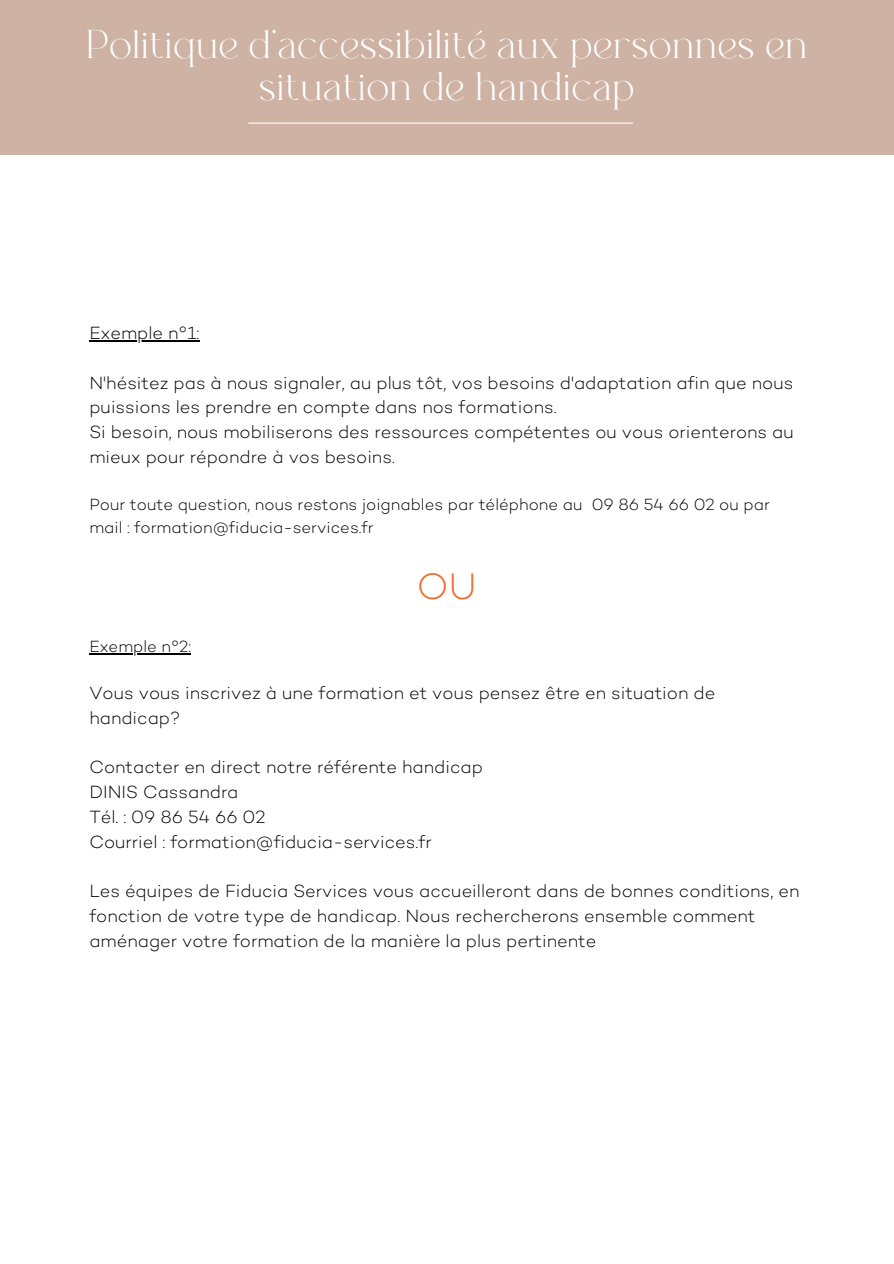
<style>
.page{position:relative;width:894px;height:1264px;background:#fff}
.page>*{position:absolute;margin:0;border:0;box-sizing:border-box;transform-origin:0 0}
.t1{font:37.5px/41.7px "Rebelleon Typeface";letter-spacing:.025em;color:#fff;text-align:center}
.t2{font:300 37.5px "Campton";color:#ed6d30}
.t3{font:300 18px/24.8px "Campton";color:#000}
.t4{font:300 16.5px/22.5px "Campton";color:#000}
</style>
<div class="page">
<div style="left:0;top:0;width:893px;height:155px;background:#ceb2a4"></div>
<hr style="left:249px;top:122px;width:383px;height:2px;background:#fff">
<hr style="left:89px;top:340px;width:110px;height:1px;background:#000">
<hr style="left:89px;top:653px;width:102px;height:1px;background:#000">
<h2 class="t1" style="left:86px;top:28px;width:722px">Politique d’accessibilité aux personnes en situation de handicap</h2>
<p class="t3" style="left:89px;top:322px;width:112px">Exemple n°1:</p>
<p class="t3" style="left:89px;top:372px;width:705px">N'hésitez pas à nous signaler, au plus tôt, vos besoins d'adaptation afin que nous puissions les prendre en compte dans nos formations.</p>
<p class="t3" style="left:89px;top:421px;width:705px">Si besoin, nous mobiliserons des ressources compétentes ou vous orienterons au mieux pour répondre à vos besoins.</p>
<p class="t4" style="left:89px;top:495px;width:681px">Pour toute question, nous restons joignables par téléphone au 09 86 54 66 02 ou par mail : formation@fiducia-services.fr</p>
<h1 class="t2" style="left:416px;top:570px;width:62px">OU</h1>
<p class="t4" style="left:89px;top:636px;width:103px">Exemple n°2:</p>
<p class="t3" style="left:89px;top:682px;width:627px">Vous vous inscrivez à une formation et vous pensez être en situation de handicap?</p>
<p class="t3" style="left:89px;top:756px;width:395px">Contacter en direct notre référente handicap</p>
<p class="t3" style="left:89px;top:781px;width:151px">DINIS Cassandra</p>
<p class="t3" style="left:89px;top:806px;width:178px">Tél. : 09 86 54 66 02</p>
<p class="t3" style="left:89px;top:831px;width:344px">Courriel : formation@fiducia-services.fr</p>
<p class="t3" style="left:89px;top:880px;width:711px">Les équipes de Fiducia Services vous accueilleront dans de bonnes conditions, en fonction de votre type de handicap. Nous rechercherons ensemble comment aménager votre formation de la manière la plus pertinente</p>
</div>
